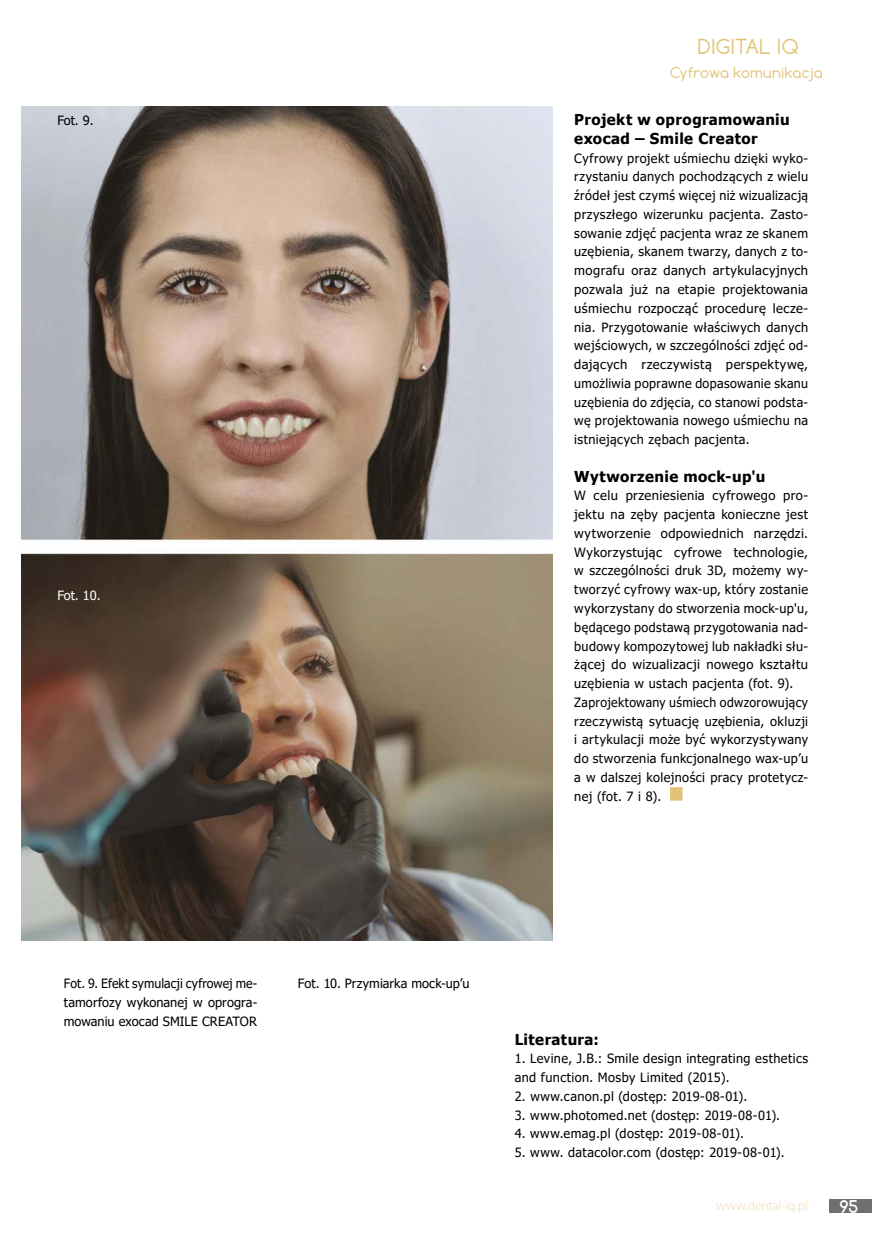
<style>
.page{position:relative;width:872px;height:1234px;background:#fff}
.page>*{position:absolute;margin:0;border:0;box-sizing:border-box;transform-origin:0 0}
.t1{font:19.5px "Comfortaa";letter-spacing:.01em;color:#e2c276}
.t2{font:700 16.5px "Comfortaa";color:#fff}
.t3{font:700 15px/18.8px "Tahoma";letter-spacing:.025em;color:#000}
.t4{font:14.25px "Comfortaa";letter-spacing:.02em;color:#e2c276}
.t5{font:300 13.5px "Myriad Pro";letter-spacing:-.005em;color:#eddaae}
.t6{font:12.75px/18.8px "Tahoma";letter-spacing:.03em;color:#000;text-align:justify}
.t7{font:12.75px "Tahoma";letter-spacing:.005em;color:#000}
.t8{font:12.75px "Tahoma";color:#fff}
</style>
<div class="page">
<img style="left:21px;top:106px;width:532px;height:834px">
<div style="left:670px;top:787px;width:12px;height:13px;background:#e2c276;border:2px solid #e2c276"></div>
<div style="left:829px;top:1198px;width:43px;height:14px;background:#6f6f6e"></div>
<p class="t6" style="left:57px;top:111px;width:38px">Fot. 9.</p>
<p class="t8" style="left:57px;top:587px;width:45px">Fot. 10.</p>
<h1 class="t1" style="left:698px;top:38px;width:102px">DIGITAL IQ</h1>
<p class="t4" style="left:670px;top:66px;width:154px">Cyfrowa komunikacja</p>
<p class="t3" style="left:574px;top:111px;width:217px">Projekt w oprogramowaniu exocad – Smile Creator</p>
<p class="t6" style="left:574px;top:149px;width:235px">Cyfrowy projekt uśmiechu dzięki wyko&shy;rzystaniu danych pochodzących z wielu źródeł jest czymś więcej niż wizualizacją przyszłego wizerunku pacjenta. Zasto&shy;sowanie zdjęć pacjenta wraz ze skanem uzębienia, skanem twarzy, danych z to&shy;mografu oraz danych artykulacyjnych pozwala już na etapie projektowania uśmiechu rozpocząć procedurę lecze&shy;nia. Przygotowanie właściwych danych wejściowych, w szczególności zdjęć od&shy;dających rzeczywistą perspektywę, umożliwia poprawne dopasowanie skanu uzębienia do zdjęcia, co stanowi podsta&shy;wę projektowania nowego uśmiechu na istniejących zębach pacjenta.</p>
<p class="t3" style="left:574px;top:467px;width:193px">Wytworzenie mock-up'u</p>
<p class="t6" style="left:574px;top:487px;width:235px;text-align:left">W celu przeniesienia cyfrowego pro&shy;jektu na zęby pacjenta konieczne jest wytworzenie odpowiednich narzędzi.<br>Wykorzystując cyfrowe technologie, w szczególności druk 3D, możemy wy&shy;tworzyć cyfrowy wax-up, który zostanie wykorzystany do stworzenia mock-up'u, będącego podstawą przygotowania nad&shy;budowy kompozytowej lub nakładki słu&shy;żącej do wizualizacji nowego kształtu uzębienia w ustach pacjenta (fot. 9).<br>Zaprojektowany uśmiech odwzorowujący rzeczywistą sytuację uzębienia, okluzji i artykulacji może być wykorzystywany do stworzenia funkcjonalnego wax-up’u a w dalszej kolejności pracy protetycz&shy;nej (fot. 7 i 8).</p>
<p class="t6" style="left:64px;top:974px;width:195px">Fot. 9. Efekt symulacji cyfrowej me&shy;tamorfozy wykonanej w oprogra&shy;mowaniu exocad SMILE CREATOR</p>
<p class="t7" style="left:298px;top:974px;width:173px">Fot. 10. Przymiarka mock-up’u</p>
<p class="t3" style="left:514px;top:1030px;width:86px">Literatura:</p>
<p class="t6" style="left:514px;top:1049px;width:295px">1. Levine, J.B.: Smile design integrating esthetics and function. Mosby Limited (2015).</p>
<p class="t6" style="left:514px;top:1087px;width:234px">2. www.canon.pl (dostęp: 2019-08-01).</p>
<p class="t6" style="left:514px;top:1106px;width:267px">3. www.photomed.net (dostęp: 2019-08-01).</p>
<p class="t6" style="left:514px;top:1124px;width:231px">4. www.emag.pl (dostęp: 2019-08-01).</p>
<p class="t6" style="left:514px;top:1143px;width:272px">5. www. datacolor.com (dostęp: 2019-08-01).</p>
<p class="t5" style="left:716px;top:1200px;width:93px">www.dental-iq.pl</p>
<p class="t2" style="left:839px;top:1197px;width:20px">95</p>
</div>
